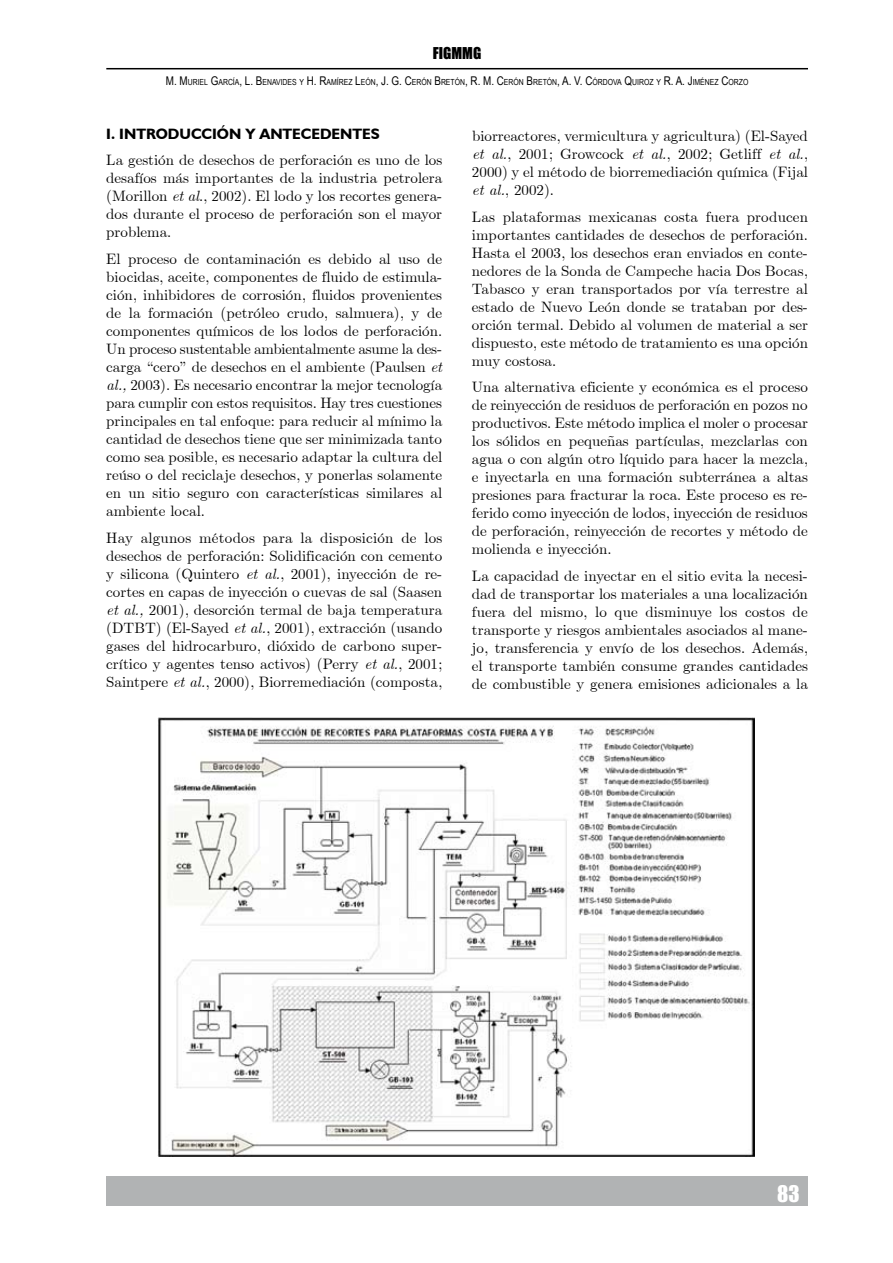
<style>
.page{position:relative;width:893px;height:1263px;background:#fff}
.page>*{position:absolute;margin:0;border:0;box-sizing:border-box;transform-origin:0 0}
.t1{font:21px "Impact";color:#fff}
.t2{font:15px/18px "Euclid";color:#000;text-align:justify}
.t3{font:700 15px "Humanist 521 BT";color:#000}
.t4{font:15px "Impact";color:#000}
.t5{font:8.4px "Arial Narrow";color:#000}
.s1{font-size:12px}
.s2{font-style:italic}
</style>
<div class="page">
<div style="left:106px;top:1176px;width:702px;height:30px;background:#b1b3b4"></div>
<hr style="left:106px;top:68px;width:702px;height:1px;background:#000">
<img style="left:157px;top:718px;width:597px;height:438px">
<p class="t4" style="left:433px;top:41px;width:50px">FIGMMG</p>
<p class="t5" style="left:166px;top:76px;width:584px"><span class="s1">M. M</span> URIEL <span class="s1">G</span>ARCÍA<span class="s1">, L. B</span>ENAVIDES Y <span class="s1">H. R</span>AMÍREZ <span class="s1">L</span>EÓN<span class="s1">, J. G. C</span>ERÓN <span class="s1">B</span>RETÓN<span class="s1">, R. M. C</span>ERÓN <span class="s1">B</span>RETÓN<span class="s1">, A. V. C</span>ÓRDOVA <span class="s1">Q</span>UIROZ Y <span class="s1">R. A. J</span>IMÉNEZ <span class="s1">C</span>ORZO</p>
<p class="t3" style="left:106px;top:125px;width:275px">I. INTRODUCCIÓN Y ANTECEDENTES</p>
<p class="t2" style="left:106px;top:152px;width:337px">La gestión de desechos de perforación es uno de los desafíos más importantes de la industria petrolera (Morillon <span class="s2">et al</span>., 2002). El lodo y los recortes genera&shy;dos durante el proceso de perforación son el mayor problema.</p>
<p class="t2" style="left:106px;top:250px;width:337px">El proceso de contaminación es debido al uso de biocidas, aceite, componentes de fluido de estimula&shy;ción, inhibidores de corrosión, fluidos provenientes de la formación (petróleo crudo, salmuera), y de componentes químicos de los lodos de perforación.<br>Un proceso sustentable ambientalmente asume la des&shy;carga “cero” de desechos en el ambiente (Paulsen <span class="s2">et al.,</span> 2003). Es necesario encontrar la mejor tecnología para cumplir con estos requisitos. Hay tres cuestiones principales en tal enfoque: para reducir al mínimo la cantidad de desechos tiene que ser minimizada tanto como sea posible, es necesario adaptar la cultura del reúso o del reciclaje desechos, y ponerlas solamente en un sitio seguro con características similares al ambiente local.</p>
<p class="t2" style="left:106px;top:529px;width:338px">Hay algunos métodos para la disposición de los desechos de perforación: Solidificación con cemento y silicona (Quintero <span class="s2">et al.</span>, 2001), inyección de re&shy;cortes en capas de inyección o cuevas de sal (Saasen <span class="s2">et al.,</span> 2001), desorción termal de baja temperatura (DTBT) (El-Sayed <span class="s2">et al.</span>, 2001), extracción (usando gases del hidrocarburo, dióxido de carbono super&shy;crítico y agentes tenso activos) (Perry <span class="s2">et al.</span>, 2001; Saintpere <span class="s2">et al.</span>, 2000), Biorremediación (composta,</p>
<p class="t2" style="left:472px;top:127px;width:338px">biorreactores, vermicultura y agricultura) (El-Sayed <span class="s2">et al.</span>, 2001; Growcock <span class="s2">et al.</span>, 2002; Getliff <span class="s2">et al.</span>, 2000) y el método de biorremediación química (Fijal <span class="s2">et al.</span>, 2002).</p>
<p class="t2" style="left:472px;top:208px;width:338px">Las plataformas mexicanas costa fuera producen importantes cantidades de desechos de perforación.<br>Hasta el 2003, los desechos eran enviados en conte&shy;nedores de la Sonda de Campeche hacia Dos Bocas, Tabasco y eran transportados por vía terrestre al estado de Nuevo León donde se trataban por des&shy;orción termal. Debido al volumen de material a ser dispuesto, este método de tratamiento es una opción muy costosa.</p>
<p class="t2" style="left:472px;top:378px;width:337px">Una alternativa eficiente y económica es el proceso de reinyección de residuos de perforación en pozos no productivos. Este método implica el moler o procesar los sólidos en pequeñas partículas, mezclarlas con agua o con algún otro líquido para hacer la mezcla, e inyectarla en una formación subterránea a altas presiones para fracturar la roca. Este proceso es re&shy;ferido como inyección de lodos, inyección de residuos de perforación, reinyección de recortes y método de molienda e inyección.</p>
<p class="t2" style="left:472px;top:567px;width:337px">La capacidad de inyectar en el sitio evita la necesi&shy;dad de transportar los materiales a una localización fuera del mismo, lo que disminuye los costos de transporte y riesgos ambientales asociados al mane&shy;jo, transferencia y envío de los desechos. Además, el transporte también consume grandes cantidades de combustible y genera emisiones adicionales a la</p>
<h1 class="t1" style="left:777px;top:1178px;width:24px">83</h1>
</div>
